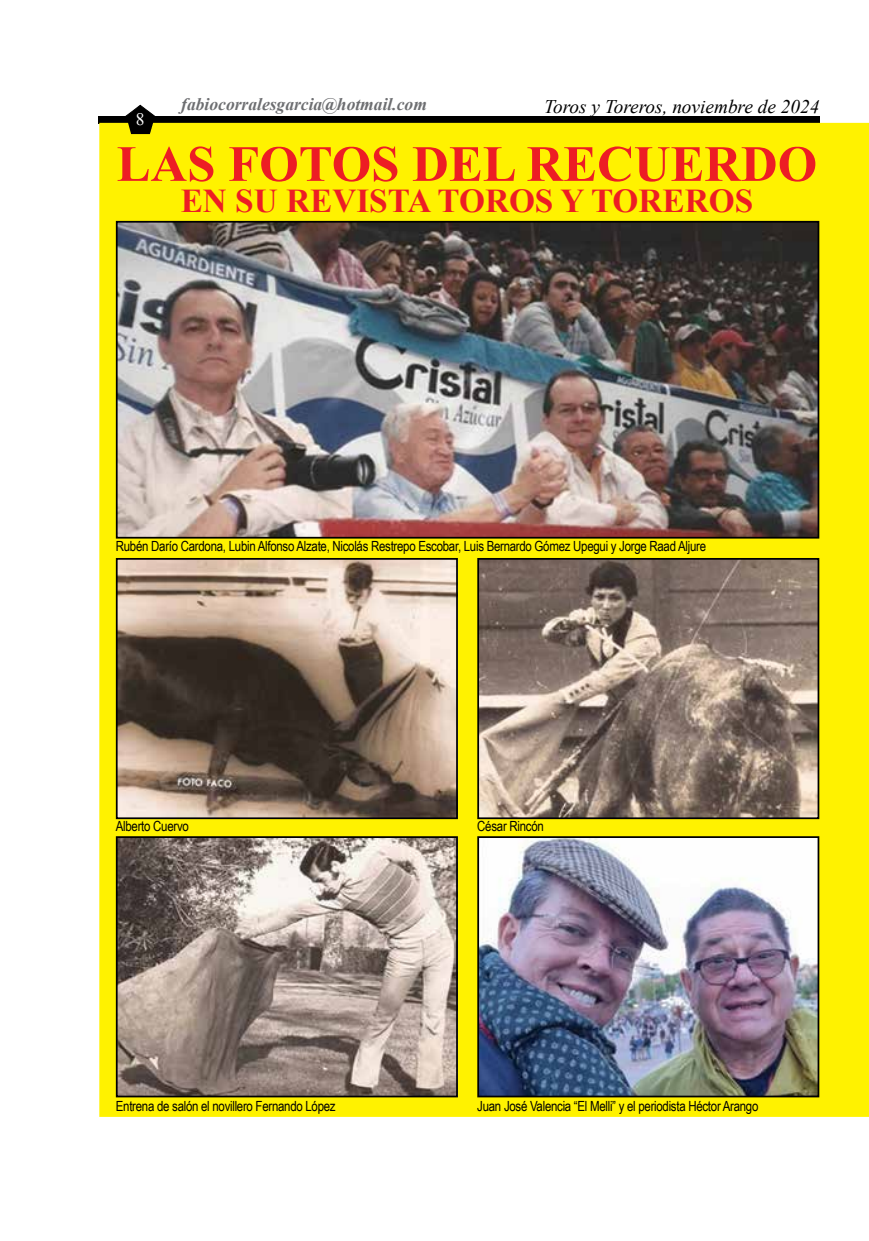
<style>
.page{position:relative;width:869px;height:1241px;background:#fff}
.page>*{position:absolute;margin:0;border:0;box-sizing:border-box;transform-origin:0 0}
.t1{font:700 50.75px "Times New Roman";color:#ed1d24}
.t2{font:700 33.25px "Times New Roman";color:#ed1d24}
.t3{font:italic 19.25px "Times New Roman";color:#000}
.t4{font:italic 700 17.5px "Times New Roman";color:#6d6e71}
.t5{font:17.5px "Times New Roman";color:#fff}
.t6{font:14px "Arial Narrow";letter-spacing:-.02em;color:#000}
</style>
<div class="page">
<svg style="left:98px;top:116px;width:721px;height:8px;background:#050400"></svg>
<svg style="left:125px;top:105px;width:31px;height:18px"></svg>
<div style="left:99px;top:123px;width:769px;height:993px;background:#fff200"></div>
<img style="left:119px;top:561px;width:335px;height:255px">
<div style="left:116px;top:558px;width:341px;height:261px;border:2px solid #000"></div>
<img style="left:480px;top:561px;width:336px;height:255px">
<div style="left:477px;top:558px;width:342px;height:261px;border:2px solid #000"></div>
<img style="left:119px;top:224px;width:697px;height:311px">
<div style="left:116px;top:221px;width:703px;height:317px;border:2px solid #000"></div>
<img style="left:119px;top:839px;width:335px;height:255px">
<div style="left:116px;top:836px;width:341px;height:261px;border:2px solid #000"></div>
<img style="left:480px;top:839px;width:336px;height:255px">
<div style="left:477px;top:836px;width:342px;height:261px;border:2px solid #000"></div>
<p class="t5" style="left:136px;top:107px;width:10px">8</p>
<p class="t4" style="left:181px;top:92px;width:247px">fabiocorralesgarcia@hotmail.com</p>
<h3 class="t3" style="left:544px;top:93px;width:276px">Toros y Toreros, noviembre de 2024</h3>
<h1 class="t1" style="left:117px;top:129px;width:701px">LAS FOTOS DEL RECUERDO</h1>
<h2 class="t2" style="left:181px;top:178px;width:573px">EN SU REVISTA TOROS Y TOREROS</h2>
<p class="t6" style="left:116px;top:536px;width:591px">Rubén Darío Cardona, Lubin Alfonso Alzate, Nicolás Restrepo Escobar, Luis Bernardo Gómez Upegui y Jorge Raad Aljure</p>
<p class="t6" style="left:116px;top:815px;width:74px">Alberto Cuervo</p>
<p class="t6" style="left:477px;top:815px;width:68px">César Rincón</p>
<p class="t6" style="left:116px;top:1095px;width:221px">Entrena de salón el novillero Fernando López</p>
<p class="t6" style="left:477px;top:1095px;width:282px">Juan José Valencia “El Melli” y el periodista Héctor Arango</p>
</div>
